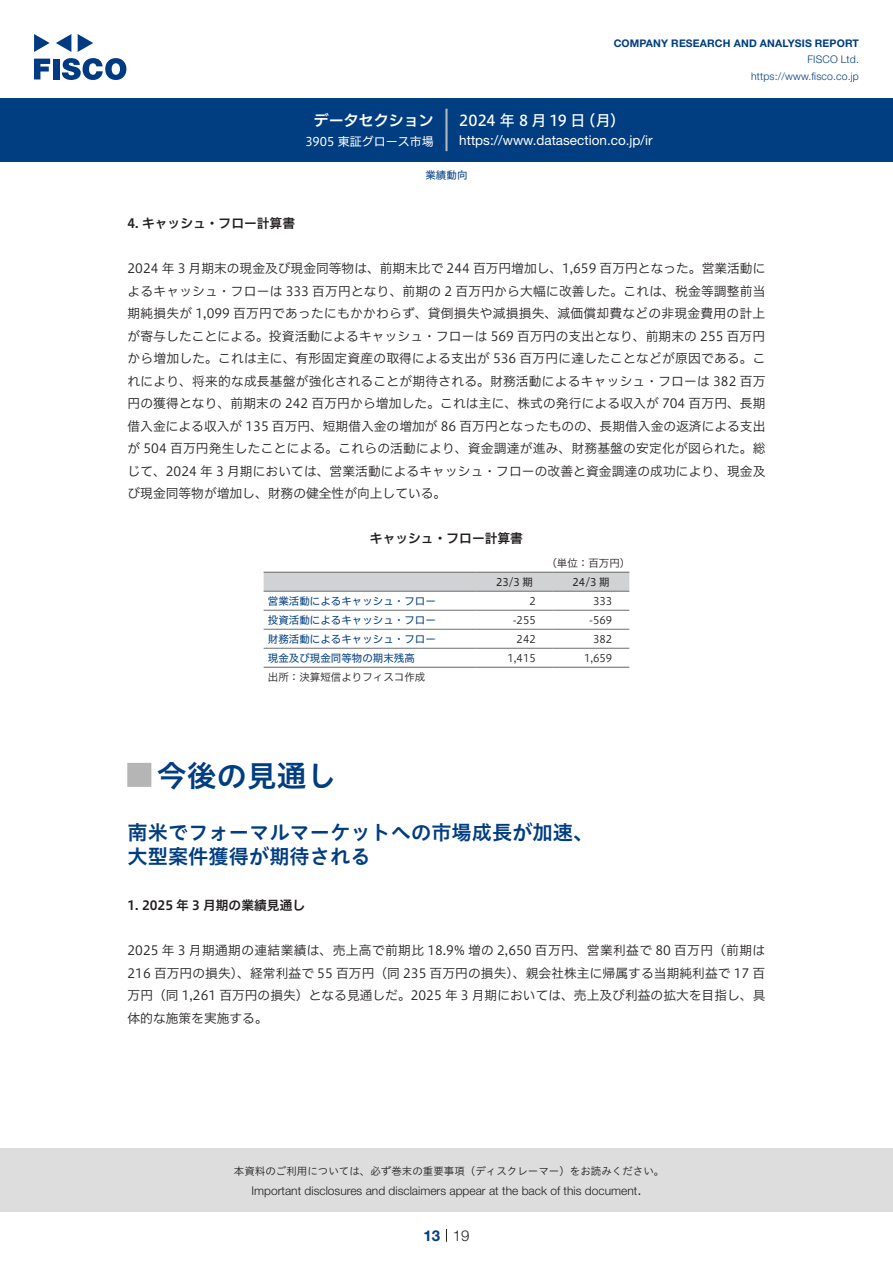
<style>
.page{position:relative;width:893px;height:1263px;background:#fff}
.page>*{position:absolute;margin:0;border:0;box-sizing:border-box;transform-origin:0 0}
.t1{font:30px "Hiragino UD Sans Std N W6";color:#003d81}
.t2{font:24px "Hiragino UD Sans Std N W6";color:#b5b5b6}
.中タイトル{font:20.25px/24px "Hiragino UD Sans Std W6";color:#003d81}
.t3{font:15px "Hiragino UD Sans F Std N W5";color:#fff}
.t4{font:15px "Hiragino UD Sans F Std N W6";color:#fff}
.t5{font:300 15px "Helvetica Neue LT Std";color:#231f20}
.t6{font:700 15px "Helvetica Neue LT Std";color:#003d81}
.t7{font:13.5px "Helvetica Neue LT Std";color:#fff}
.本文{font:12.75px/22.5px "Hiragino UD Sans F Std N W3";color:#231f20;text-align:justify}
.小タイトル{font:12.75px "Hiragino UD Sans F Std N W6";color:#231f20}
.チャートタイトル{font:12.75px "Hiragino UD Sans F Std N W6";color:#231f20}
.t8{font:300 12px "Helvetica Neue LT Std";color:#231f20}
.t9{font:12px "Hiragino UD Sans F Std N W4";color:#fff}
.表左{font:10.5px "Hiragino UD Sans F Std N W4";color:#003d81}
.t10{font:10.5px "Hiragino UD Sans Std W3";color:#231f20}
.t11{font:700 10.5px "Helvetica Neue LT Std";letter-spacing:.015em;color:#003d81}
.t12{font:300 10.5px/16.5px "Helvetica Neue LT Std";letter-spacing:.015em;color:#003d81;text-align:right}
.表数字{font:10.5px "Hiragino UD Sans F Std N W3";color:#231f20}
.表組み基本スタイル{font:10.5px "Hiragino UD Sans F Std N W3";color:#231f20}
.表上{font:10.5px "Hiragino UD Sans F Std N W4";color:#231f20}
.表単位{font:10.5px "Hiragino UD Sans F Std N W3";color:#231f20}
.ヘッダー{font:10.5px "Hiragino UD Sans F Std N W4";color:#003d81}
</style>
<div class="page">
<div style="left:0;top:1148px;width:893px;height:64px;background:#ddd"></div>
<svg style="left:34px;top:59px;width:16px;height:20px"></svg>
<div style="left:53px;top:59px;width:6px;height:20px;background:#003a83"></div>
<svg style="left:62px;top:58px;width:64px;height:22px"></svg>
<svg style="left:34px;top:34px;width:16px;height:18px"></svg>
<svg style="left:78px;top:34px;width:15px;height:18px"></svg>
<svg style="left:56px;top:34px;width:15px;height:18px"></svg>
<div style="left:0;top:98px;width:893px;height:64px;background:#003d81"></div>
<hr style="left:445px;top:109px;width:3px;height:42px;background:#b5b5b6">
<svg style="left:446px;top:1229px;width:1px;height:13px"></svg>
<div style="left:264px;top:573px;width:365px;height:18px;background:#d1d2d4"></div>
<hr style="left:264px;top:591px;width:212px;height:1px;background:#6c6d70">
<hr style="left:476px;top:591px;width:77px;height:1px;background:#6c6d70">
<hr style="left:553px;top:591px;width:76px;height:1px;background:#6c6d70">
<hr style="left:264px;top:610px;width:212px;height:1px;background:#6c6d70">
<hr style="left:476px;top:610px;width:77px;height:1px;background:#6c6d70">
<hr style="left:553px;top:610px;width:76px;height:1px;background:#6c6d70">
<hr style="left:264px;top:629px;width:212px;height:1px;background:#6c6d70">
<hr style="left:476px;top:629px;width:77px;height:1px;background:#6c6d70">
<hr style="left:553px;top:629px;width:76px;height:1px;background:#6c6d70">
<hr style="left:264px;top:648px;width:212px;height:1px;background:#6c6d70">
<hr style="left:476px;top:648px;width:77px;height:1px;background:#6c6d70">
<hr style="left:553px;top:648px;width:76px;height:1px;background:#6c6d70">
<hr style="left:264px;top:572px;width:212px;height:1px;background:#6c6d70">
<hr style="left:476px;top:572px;width:77px;height:1px;background:#6c6d70">
<hr style="left:553px;top:572px;width:76px;height:1px;background:#6c6d70">
<hr style="left:264px;top:667px;width:212px;height:1px;background:#6c6d70">
<hr style="left:476px;top:667px;width:77px;height:1px;background:#6c6d70">
<hr style="left:553px;top:667px;width:76px;height:1px;background:#6c6d70">
<p class="t4" style="left:314px;top:109px;width:122px">データセクション</p>
<p class="t9" style="left:305px;top:132px;width:130px">3905 東証グロース市場</p>
<p class="t11" style="left:614px;top:37px;width:247px">COMPANY RESEARCH AND ANALYSIS REPORT</p>
<p class="t12" style="left:751px;top:51px;width:109px">FISCO Ltd. https://www.fisco.co j p.</p>
<p class="t3" style="left:581px;top:109px;width:46px">（月(</p>
<p class="t3" style="left:459px;top:109px;width:128px">2024 年 8 月 19 日</p>
<p class="t7" style="left:459px;top:132px;width:195px">https://www.datasection. c o j p. i r/</p>
<p class="ヘッダー" style="left:425px;top:167px;width:43px">業績動向</p>
<p class="小タイトル" style="left:128px;top:214px;width:169px">4. キャッシュ・フロー計算書</p>
<p class="本文" style="left:128px;top:256px;width:639px">2024 年 3 月期末の現金及び現金同等物は、前期末比で 244 百万円増加し、1,659 百万円となった。営業活動によるキャッシュ・フローは 333 百万円となり、前期の 2 百万円から大幅に改善した。これは、税金等調整前当期純損失が 1,099 百万円であったにもかかわらず、貸倒損失や減損損失、減価償却費などの非現金費用の計上が寄与したことによる。投資活動によるキャッシュ・フローは 569 百万円の支出となり、前期末の 255 百万円から増加した。これは主に、有形固定資産の取得による支出が 536 百万円に達したことなどが原因である。これにより、将来的な成長基盤が強化されることが期待される。財務活動によるキャッシュ・フローは 382 百万円の獲得となり、前期末の 242 百万円から増加した。これは主に、株式の発行による収入が 704 百万円、長期借入金による収入が 135 百万円、短期借入金の増加が 86 百万円となったものの、長期借入金の返済による支出が 504 百万円発生したことによる。これらの活動により、資金調達が進み、財務基盤の安定化が図られた。総じて、2024 年 3 月期においては、営業活動によるキャッシュ・フローの改善と資金調達の成功により、現金及び現金同等物が増加し、財務の健全性が向上している。</p>
<p class="チャートタイトル" style="left:370px;top:529px;width:155px">キャッシュ・フロー計算書</p>
<p class="表単位" style="left:546px;top:555px;width:85px">（単位：百万円(</p>
<p class="表上" style="left:573px;top:574px;width:39px">24/3 期</p>
<p class="表上" style="left:496px;top:574px;width:39px">23/3 期</p>
<p class="表左" style="left:268px;top:593px;width:169px">営業活動によるキャッシュ・フロー</p>
<p class="表数字" style="left:529px;top:593px;width:8px">2</p>
<p class="表数字" style="left:593px;top:593px;width:21px">333</p>
<p class="表左" style="left:268px;top:612px;width:169px">投資活動によるキャッシュ・フロー</p>
<p class="表数字" style="left:513px;top:612px;width:25px">-255</p>
<p class="表数字" style="left:589px;top:612px;width:25px">-569</p>
<p class="表左" style="left:268px;top:631px;width:169px">財務活動によるキャッシュ・フロー</p>
<p class="表数字" style="left:517px;top:631px;width:21px">242</p>
<p class="表数字" style="left:593px;top:631px;width:21px">382</p>
<p class="表左" style="left:268px;top:650px;width:148px">現金及び現金同等物の期末残高</p>
<p class="表組み基本スタイル" style="left:268px;top:669px;width:159px">出所：決算短信よりフィスコ作成</p>
<p class="表数字" style="left:507px;top:650px;width:30px">1,415</p>
<p class="表数字" style="left:584px;top:650px;width:30px">1,659</p>
<p class="t1" style="left:157px;top:752px;width:181px">今後の見通し</p>
<p class="t2" style="left:128px;top:757px;width:25px">█</p>
<p class="中タイトル" style="left:128px;top:820px;width:467px">南米でフォーマルマーケットへの市場成長が加速、大型案件獲得が期待される</p>
<p class="小タイトル" style="left:128px;top:896px;width:179px">1. 2025 年 3 月期の業績見通し</p>
<p class="本文" style="left:128px;top:939px;width:639px">2025 年 3 月期通期の連結業績は、売上高で前期比 18.9% 増の 2,650 百万円、営業利益で 80 百万円（前期は216 百万円の損失）、経常利益で 55 百万円（同 235 百万円の損失）、親会社株主に帰属する当期純利益で 17 百万円（同 1,261 百万円の損失）となる見通しだ。2025 年 3 月期においては、売上及び利益の拡大を目指し、具体的な施策を実施する。</p>
<p class="t10" style="left:234px;top:1163px;width:432px">本資料のご利用については、必ず巻末の重要事項（ディスクレーマー）をお読みください。</p>
<p class="t5" style="left:637px;top:1180px;width:6px">.</p>
<p class="t8" style="left:251px;top:1183px;width:387px">Important disclosures and disclaimers appear at the back of this document</p>
<p class="t6" style="left:423px;top:1226px;width:18px">13</p>
<p class="t5" style="left:453px;top:1226px;width:18px">19</p>
</div>
